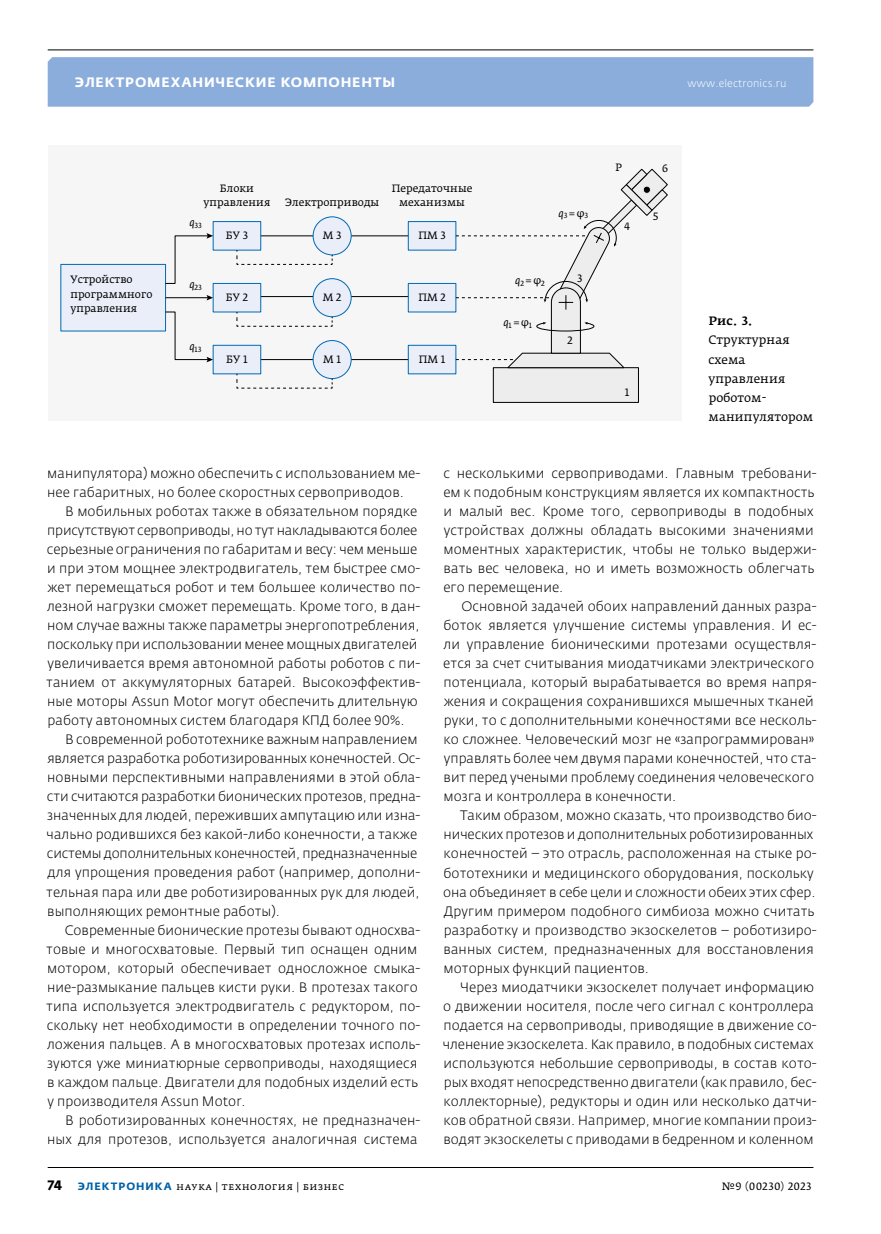
<style>
.page{position:relative;width:881px;height:1234px;background:#fff}
.page>*{position:absolute;margin:0;border:0;box-sizing:border-box;transform-origin:0 0}
.t1{font:300 13.5px/19px "Fedra Sans Pro";letter-spacing:.005em;color:#000}
.t2{font:700 13.5px "Fedra Sans Alt Pro";letter-spacing:.06em;color:#fff}
.t3{font:12px/19px "Fedra Serif A Pro";letter-spacing:.005em;color:#000}
.t4{font:500 12px "Fedra Serif A Pro";color:#000}
.t5{font:10.5px/14.2px "Fedra Serif A Pro";color:#000;text-align:center}
.t6{font:10.5px "Fedra Serif A Pro";letter-spacing:.02em;color:#000}
.t7{font:300 10.5px "Fedra Sans Pro";letter-spacing:.015em;color:#fff}
.t8{font:10.5px "Fedra Serif A Pro";letter-spacing:.035em;color:#000}
.t9{font:7.35px "Fedra Serif A Pro";color:#000}
.s1{font-family:"Fedra Sans Pro";font-weight:700;font-size:13.5px}
.s2{font-family:"Fedra Sans Alt Pro";font-weight:700;color:#0061a7}
</style>
<div class="page">
<div style="left:48px;top:57px;width:765px;height:50px;background:#8baddc"></div>
<hr style="left:48px;top:49px;width:765px;height:1px;background:#000">
<hr style="left:48px;top:1166px;width:765px;height:1px;background:#000">
<div style="left:48px;top:145px;width:633px;height:275px;background:#f6f6f6"></div>
<hr style="left:256px;top:296px;width:195px;height:1px;background:#000">
<hr style="left:256px;top:235px;width:195px;height:1px;background:#000">
<div style="left:61px;top:264px;width:105px;height:67px;background:#e9eef9;border:1px solid #0069b4"></div>
<div style="left:213px;top:221px;width:48px;height:29px;background:#e9eef9;border:1px solid #0069b4"></div>
<div style="left:408px;top:221px;width:48px;height:29px;background:#e9eef9;border:1px solid #0069b4"></div>
<div style="left:313px;top:217px;width:38px;height:38px;background:#e9eef9;border-radius:50%"></div>
<div style="left:313px;top:216px;width:38px;height:39px;border:1px solid #0069b4;border-radius:50%"></div>
<svg style="left:236px;top:250px;width:97px;height:15px"></svg>
<hr style="left:165px;top:297px;width:43px;height:1px;background:#000">
<svg style="left:206px;top:295px;width:7px;height:5px"></svg>
<div style="left:213px;top:283px;width:48px;height:29px;background:#e9eef9;border:1px solid #0069b4"></div>
<svg style="left:165px;top:233px;width:48px;height:51px"></svg>
<svg style="left:165px;top:311px;width:48px;height:51px"></svg>
<div style="left:408px;top:283px;width:48px;height:29px;background:#e9eef9;border:1px solid #0069b4"></div>
<div style="left:313px;top:278px;width:38px;height:39px;background:#e9eef9;border-radius:50%"></div>
<div style="left:313px;top:278px;width:38px;height:39px;border:1px solid #0069b4;border-radius:50%"></div>
<svg style="left:236px;top:312px;width:97px;height:15px"></svg>
<hr style="left:256px;top:359px;width:195px;height:1px;background:#000">
<div style="left:213px;top:345px;width:48px;height:29px;background:#e9eef9;border:1px solid #0069b4"></div>
<div style="left:408px;top:345px;width:48px;height:29px;background:#e9eef9;border:1px solid #0069b4"></div>
<div style="left:313px;top:340px;width:38px;height:38px;background:#e9eef9;border-radius:50%"></div>
<div style="left:313px;top:340px;width:38px;height:39px;border:1px solid #0069b4;border-radius:50%"></div>
<svg style="left:236px;top:374px;width:97px;height:15px"></svg>
<div style="left:493px;top:367px;width:145px;height:35px;background:#ededed"></div>
<svg style="left:455px;top:168px;width:213px;height:200px"></svg>
<p class="t2" style="left:75px;top:74px;width:322px">ЭЛЕКТРОМЕХАНИЧЕСКИЕ КОМПОНЕНТЫ</p>
<p class="t7" style="left:687px;top:77px;width:100px">www.electronics.ru</p>
<p class="t5" style="left:70px;top:273px;width:84px;text-align:left">Устройство программного управления</p>
<p class="t5" style="left:203px;top:181px;width:68px">Блоки управления</p>
<p class="t5" style="left:391px;top:181px;width:82px">Передаточные механизмы</p>
<p class="t5" style="left:285px;top:196px;width:96px">Электроприводы</p>
<p class="t5" style="left:323px;top:229px;width:20px">М 3</p>
<p class="t5" style="left:418px;top:229px;width:29px">ПМ 3</p>
<p class="t9" style="left:189px;top:222px;width:14px"><sup>q</sup>33</p>
<p class="t5" style="left:226px;top:229px;width:24px">БУ 3</p>
<p class="t9" style="left:189px;top:284px;width:14px"><sup>q</sup>23</p>
<p class="t9" style="left:189px;top:346px;width:14px"><sup>q</sup>13</p>
<p class="t5" style="left:226px;top:291px;width:23px">БУ 2</p>
<p class="t5" style="left:323px;top:291px;width:20px">М 2</p>
<p class="t5" style="left:418px;top:291px;width:29px">ПМ 2</p>
<p class="t5" style="left:226px;top:352px;width:23px">БУ 1</p>
<p class="t5" style="left:323px;top:352px;width:19px">М 1</p>
<p class="t5" style="left:418px;top:352px;width:28px">ПМ 1</p>
<p class="t9" style="left:558px;top:212px;width:31px"><sup>q</sup>3 <sup>=</sup> <sup>φ</sup>3</p>
<p class="t9" style="left:515px;top:280px;width:31px"><sup>q</sup>2 <sup>=</sup> <sup>φ</sup>2</p>
<p class="t9" style="left:503px;top:322px;width:30px"><sup>q</sup>1 <sup>=</sup> <sup>φ</sup>1</p>
<p class="t5" style="left:576px;top:272px;width:7px">3</p>
<p class="t5" style="left:567px;top:333px;width:7px">2</p>
<p class="t5" style="left:615px;top:161px;width:8px">P</p>
<p class="t5" style="left:624px;top:219px;width:7px">4</p>
<p class="t5" style="left:662px;top:162px;width:8px">6</p>
<p class="t5" style="left:652px;top:210px;width:7px">5</p>
<p class="t5" style="left:624px;top:386px;width:6px">1</p>
<p class="t4" style="left:708px;top:313px;width:45px">Рис. 3.</p>
<p class="t3" style="left:708px;top:330px;width:106px">Структурная схема управления роботом&shy;манипулятором</p>
<p class="t1" style="left:47px;top:463px;width:374px">манипулятора) можно обеспечить с использованием ме&shy;нее габаритных, но более скоростных сервоприводов.</p>
<p class="t1" style="left:46px;top:501px;width:375px;text-indent:19px">В мобильных роботах также в обязательном порядке присутствуют сервоприводы, но тут накладываются более серьезные ограничения по габаритам и весу: чем меньше и при этом мощнее электродвигатель, тем быстрее смо&shy;жет перемещаться робот и тем большее количество по&shy;лезной нагрузки сможет перемещать. Кроме того, в дан&shy;ном случае важны также параметры энергопотребления, поскольку при использовании менее мощных двигателей увеличивается время автономной работы роботов с пи&shy;танием от аккумуляторных батарей. Высокоэффектив&shy;ные моторы Assun Motor могут обеспечить длительную работу автономных систем благодаря КПД более 90%.</p>
<p class="t1" style="left:46px;top:729px;width:375px;text-indent:19px">В современной робототехнике важным направлением является разработка роботизированных конечностей. Ос&shy;новными перспективными направлениями в этой обла&shy;сти считаются разработки бионических протезов, предна&shy;значенных для людей, переживших ампутацию или изна&shy;чально родившихся без какой-либо конечности, а также системы дополнительных конечностей, предназначенные для упрощения проведения работ (например, дополни&shy;тельная пара или две роботизированных рук для людей, выполняющих ремонтные работы).</p>
<p class="t1" style="left:46px;top:920px;width:375px;text-indent:19px">Современные бионические протезы бывают односхва&shy;товые и многосхватовые. Первый тип оснащен одним мотором, который обеспечивает односложное смыка&shy;ние-размыкание пальцев кисти руки. В протезах такого типа используется электродвигатель с редуктором, по&shy;скольку нет необходимости в определении точного по&shy;ложения пальцев. А в многосхватовых протезах исполь&shy;зуются уже миниатюрные сервоприводы, находящиеся в каждом пальце. Двигатели для подобных изделий есть у производителя Assun Motor.</p>
<p class="t1" style="left:47px;top:1110px;width:374px;text-align:right">В роботизированных конечностях, не предназначен&shy;ных для протезов, используется аналогичная система</p>
<p class="t1" style="left:443px;top:463px;width:375px">с несколькими сервоприводами. Главным требовани&shy;ем к подобным конструкциям является их компактность и малый вес. Кроме того, сервоприводы в подобных устройствах должны обладать высокими значениями моментных характеристик, чтобы не только выдержи&shy;вать вес человека, но и иметь возможность облегчать его перемещение.</p>
<p class="t1" style="left:443px;top:596px;width:375px;text-indent:18px">Основной задачей обоих направлений данных разра&shy;боток является улучшение системы управления. И ес&shy;ли управление бионическими протезами осуществля&shy;ется за счет считывания миодатчиками электрического потенциала, который вырабатывается во время напря&shy;жения и сокращения сохранившихся мышечных тканей руки, то с дополнительными конечностями все несколь&shy;ко сложнее. Человеческий мозг не «запрограммирован» управлять более чем двумя парами конечностей, что ста&shy;вит перед учеными проблему соединения человеческого мозга и контроллера в конечности.</p>
<p class="t1" style="left:443px;top:806px;width:375px;text-indent:17px">Таким образом, можно сказать, что производство био&shy;нических протезов и дополнительных роботизированных конечностей – это отрасль, расположенная на стыке ро&shy;бототехники и медицинского оборудования, поскольку она объединяет в себе цели и сложности обеих этих сфер.<br>Другим примером подобного симбиоза можно считать разработку и производство экзоскелетов – роботизиро&shy;ванных систем, предназначенных для восстановления моторных функций пациентов.</p>
<p class="t1" style="left:443px;top:977px;width:375px;text-indent:17px">Через миодатчики экзоскелет получает информацию о движении носителя, после чего сигнал с контроллера подается на сервоприводы, приводящие в движение со&shy;членение экзоскелета. Как правило, в подобных системах используются небольшие сервоприводы, в состав кото&shy;рых входят непосредственно двигатели (как правило, бес&shy;коллекторные), редукторы и один или несколько датчи&shy;ков обратной связи. Например, многие компании произ&shy;водят экзоскелеты с приводами в бедренном и коленном</p>
<p class="t6" style="left:48px;top:1179px;width:298px"><span class="s1">74</span> <span class="s2">ЭЛЕКТРОНИКА</span> наука | технология | бизнес</p>
<p class="t8" style="left:721px;top:1179px;width:91px">№9 (00230) 2023</p>
</div>
